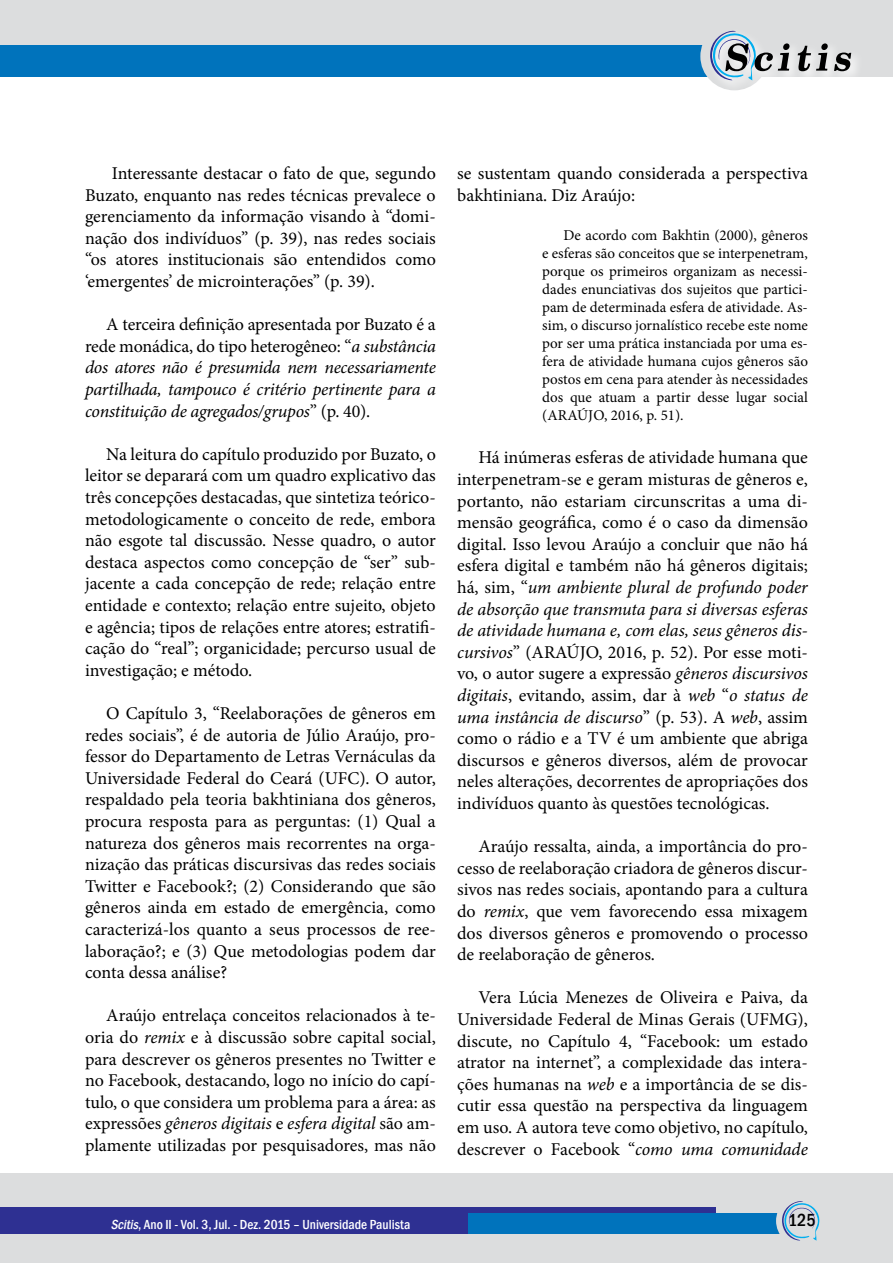
<style>
.page{position:relative;width:893px;height:1263px;background:#fff}
.page>*{position:absolute;margin:0;border:0;box-sizing:border-box;transform-origin:0 0}
.t1{font:18px/21.6px "Minion Pro";color:#000;text-align:justify}
.t2{font:italic 18px/21.6px "Minion Pro";letter-spacing:-.015em;color:#000;text-align:justify}
.t3{font:500 condensed 18px "Franklin Gothic";color:#000}
.t4{font:15px/18px "Minion Pro";color:#000;text-align:justify}
.t5{font:500 condensed 13.5px "Franklin Gothic";color:#fff}
.s1{font-style:normal}
.s2{font-style:italic}
</style>
<div class="page">
<div style="left:0;top:0;width:893px;height:77px;background:#dcddde"></div>
<div style="left:0;top:45px;width:733px;height:32px;background:#0073bc"></div>
<div style="left:0;top:1174px;width:893px;height:89px;background:#dcddde"></div>
<div style="left:0;top:1208px;width:715px;height:26px;background:#2e3092"></div>
<div style="left:468px;top:1214px;width:312px;height:20px;background:#0073bc"></div>
<div style="left:700px;top:22px;width:68px;height:68px;background:#dcddde;border-radius:50%"></div>
<svg style="left:776px;top:1201px;width:44px;height:40px"></svg>
<div style="left:706px;top:27px;width:158px;height:66px;background:#fff;opacity:.75"></div>
<svg style="left:834px;top:53px;width:17px;height:18px"></svg>
<svg style="left:798px;top:43px;width:30px;height:28px"></svg>
<svg style="left:709px;top:30px;width:81px;height:50px"></svg>
<p class="t1" style="left:85px;top:162px;width:352px;text-indent:27px">Interessante destacar o fato de que, segundo Buzato, enquanto nas redes técnicas prevalece o gerenciamento da informação visando à “domi&shy;nação dos indivíduos” (p. 39), nas redes sociais “os atores institucionais são entendidos como ‘emergentes’ de microinterações” (p. 39).</p>
<p class="t2" style="left:85px;top:314px;width:352px;text-indent:21px"><span class="s1">A terceira definição apresentada por Buzato é a rede monádica, do tipo heterogêneo: “</span>a substância dos atores não é presumida nem necessariamente partilhada, tampouco é critério pertinente para a constituição de agregados/grupos<span class="s1">” (p. 40).</span></p>
<p class="t1" style="left:85px;top:443px;width:352px;text-indent:21px">Na leitura do capítulo produzido por Buzato, o leitor se deparará com um quadro explicativo das três concepções destacadas, que sintetiza teórico&shy;metodologicamente o conceito de rede, embora não esgote tal discussão. Nesse quadro, o autor destaca aspectos como concepção de “ser” sub&shy;jacente a cada concepção de rede; relação entre entidade e contexto; relação entre sujeito, objeto e agência; tipos de relações entre atores; estratifi&shy;cação do “real”; organicidade; percurso usual de investigação; e método.</p>
<p class="t1" style="left:85px;top:702px;width:352px;text-indent:21px">O Capítulo 3, “Reelaborações de gêneros em redes sociais”, é de autoria de Júlio Araújo, pro&shy;fessor do Departamento de Letras Vernáculas da Universidade Federal do Ceará (UFC). O autor, respaldado pela teoria bakhtiniana dos gêneros, procura resposta para as perguntas: (1) Qual a natureza dos gêneros mais recorrentes na orga&shy;nização das práticas discursivas das redes sociais Twitter e Facebook?; (2) Considerando que são gêneros ainda em estado de emergência, como caracterizá-los quanto a seus processos de ree&shy;laboração?; e (3) Que metodologias podem dar conta dessa análise?</p>
<p class="t1" style="left:85px;top:1005px;width:352px;text-indent:21px">Araújo entrelaça conceitos relacionados à te&shy;oria do <span class="s2">remix</span> e à discussão sobre capital social, para descrever os gêneros presentes no Twitter e no Facebook, destacando, logo no início do capí&shy;tulo, o que considera um problema para a área: as expressões <span class="s2">gêneros digitais</span> e <span class="s2">esfera digital</span> são am&shy;plamente utilizadas por pesquisadores, mas não</p>
<p class="t1" style="left:457px;top:162px;width:352px">se sustentam quando considerada a perspectiva bakhtiniana. Diz Araújo:</p>
<p class="t4" style="left:542px;top:226px;width:267px;text-indent:21px">De acordo com Bakhtin (2000), gêneros e esferas são conceitos que se interpenetram, porque os primeiros organizam as necessi&shy;dades enunciativas dos sujeitos que partici&shy;pam de determinada esfera de atividade. As&shy;sim, o discurso jornalístico recebe este nome por ser uma prática instanciada por uma es&shy;fera de atividade humana cujos gêneros são postos em cena para atender às necessidades dos que atuam a partir desse lugar social (ARAÚJO, 2016, p. 51).</p>
<p class="t1" style="left:457px;top:447px;width:352px;text-indent:21px">Há inúmeras esferas de atividade humana que interpenetram-se e geram misturas de gêneros e, portanto, não estariam circunscritas a uma di&shy;mensão geográfica, como é o caso da dimensão digital. Isso levou Araújo a concluir que não há esfera digital e também não há gêneros digitais; há, sim, “<span class="s2">um ambiente plural de profundo poder de absorção que transmuta para si diversas esferas de atividade humana e, com elas, seus gêneros dis&shy;cursivos</span>” (ARAÚJO, 2016, p. 52). Por esse moti&shy;vo, o autor sugere a expressão <span class="s2">gêneros discursivos digitais</span>, evitando, assim, dar à <span class="s2">web</span> “<span class="s2">o status de uma instância de discurso</span>” (p. 53). A <span class="s2">web</span>, assim como o rádio e a TV é um ambiente que abriga discursos e gêneros diversos, além de provocar neles alterações, decorrentes de apropriações dos indivíduos quanto às questões tecnológicas.</p>
<p class="t1" style="left:457px;top:836px;width:352px;text-indent:21px">Araújo ressalta, ainda, a importância do pro&shy;cesso de reelaboração criadora de gêneros discur&shy;sivos nas redes sociais, apontando para a cultura do <span class="s2">remix</span>, que vem favorecendo essa mixagem dos diversos gêneros e promovendo o processo de reelaboração de gêneros.</p>
<p class="t1" style="left:457px;top:987px;width:352px;text-indent:21px">Vera Lúcia Menezes de Oliveira e Paiva, da Universidade Federal de Minas Gerais (UFMG), discute, no Capítulo 4, “Facebook: um estado atrator na internet”, a complexidade das intera&shy;ções humanas na <span class="s2">web</span> e a importância de se dis&shy;cutir essa questão na perspectiva da linguagem em uso. A autora teve como objetivo, no capítulo, descrever o Facebook “<span class="s2">como uma comunidade</span></p>
<p class="t5" style="left:111px;top:1215px;width:301px"><span class="s2">Scitis</span>, Ano II - Vol. 3, Jul. - Dez. 2015 – Universidade Paulista</p>
<p class="t3" style="left:788px;top:1208px;width:29px">125</p>
</div>
